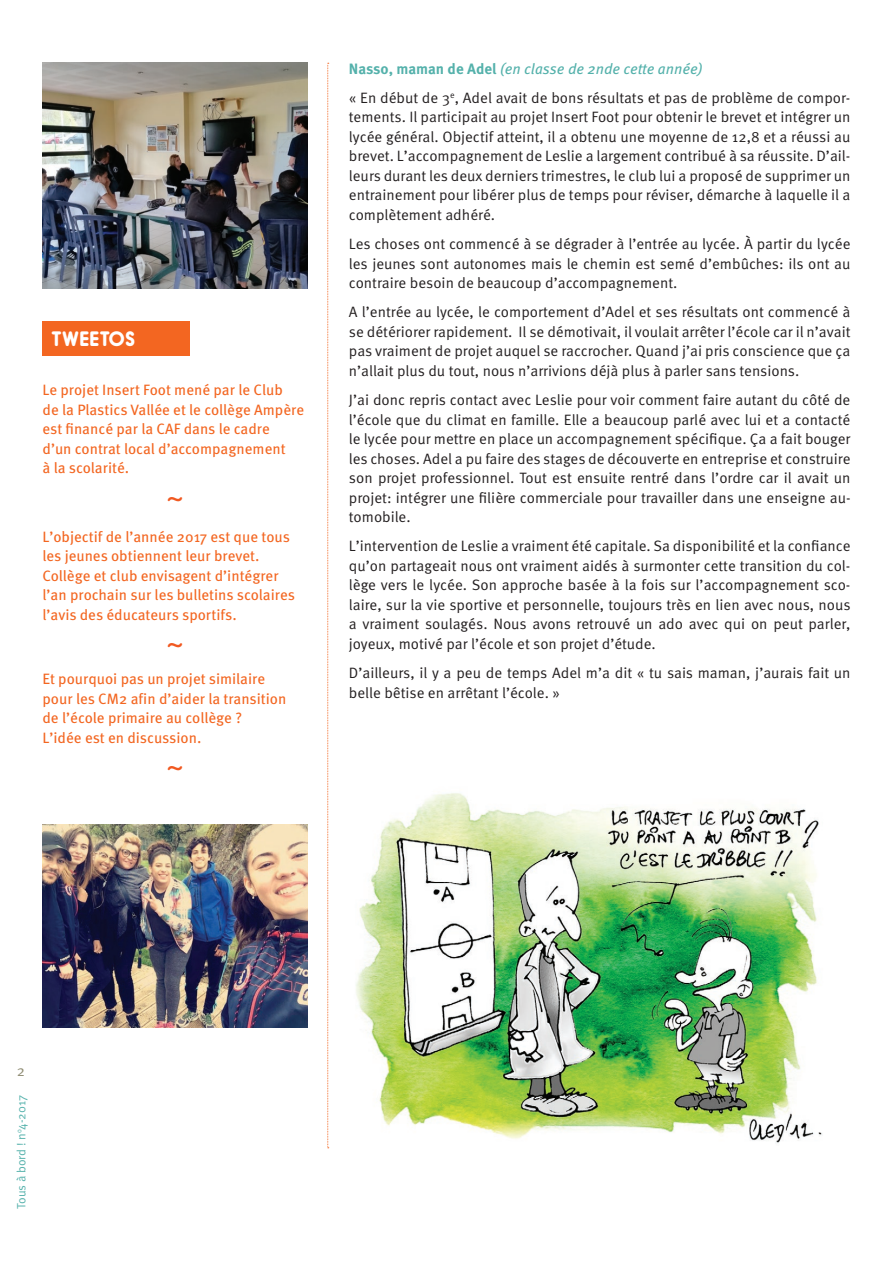
<style>
.page{position:relative;width:893px;height:1263px;background:#fff}
.page>*{position:absolute;margin:0;border:0;box-sizing:border-box;transform-origin:0 0}
.t1{font:27px "Hiruko Pro";color:#f15921}
.t2{font:19.5px "Hiruko Pro Bld";color:#fff}
.t3{font:15px/19.5px "Meta Pro";color:#231f20;text-align:justify}
.t4{font:15px/19.5px "Meta Pro";color:#f36621}
.t5{font:15px "Meta Pro";color:#8f8c73}
.t6{font:12px "Meta Pro";color:#54b1ab}
.s1{font-weight:700;color:#54b1ab}
.s2{font-style:italic;color:#54b1ab}
</style>
<div class="page">
<svg style="left:327px;top:63px;width:2px;height:1085px"></svg>
<img style="left:43px;top:63px;width:264px;height:225px">
<div style="left:43px;top:321px;width:147px;height:34px;background:#f36621"></div>
<img style="left:356px;top:793px;width:466px;height:351px">
<img style="left:43px;top:825px;width:264px;height:203px">
<h2 class="t2" style="left:51px;top:327px;width:86px">TWEETOS</h2>
<p class="t4" style="left:43px;top:381px;width:263px">Le projet Insert Foot mené par le Club<br>de la Plastics Vallée et le collège Ampère est financé par la CAF dans le cadre<br>d’un contrat local d’accompagnement<br>à la scolarité.</p>
<h1 class="t1" style="left:166px;top:480px;width:18px">~</h1>
<p class="t4" style="left:43px;top:527px;width:254px">L’objectif de l’année 2017 est que tous les jeunes obtiennent leur brevet.<br>Collège et club envisagent d’intégrer l’an prochain sur les bulletins scolaires l’avis des éducateurs sportifs.</p>
<h1 class="t1" style="left:166px;top:626px;width:18px">~</h1>
<p class="t4" style="left:43px;top:670px;width:245px">Et pourquoi pas un projet similaire pour les CM2 afin d’aider la transition de l’école primaire au collège ?<br>L’idée est en discussion.</p>
<h1 class="t1" style="left:166px;top:749px;width:18px">~</h1>
<p class="t3" style="left:349px;top:54px;width:503px;line-height:29.2px"><span class="s1">Nasso, maman de Adel</span> <span class="s2">(en classe de 2nde cette année)<br></span>« En début de 3<sup>e</sup>, Adel avait de bons résultats et pas de problème de compor-</p>
<p class="t3" style="left:349px;top:108px;width:503px">tements. Il participait au projet Insert Foot pour obtenir le brevet et intégrer un lycée général. Objectif atteint, il a obtenu une moyenne de 12,8 et a réussi au brevet. L’accompagnement de Leslie a largement contribué à sa réussite. D’ail&shy;leurs durant les deux derniers trimestres, le club lui a proposé de supprimer un entrainement pour libérer plus de temps pour réviser, démarche à laquelle il a complètement adhéré.</p>
<p class="t3" style="left:349px;top:235px;width:503px">Les choses ont commencé à se dégrader à l’entrée au lycée. À partir du lycée les jeunes sont autonomes mais le chemin est semé d’embûches: ils ont au contraire besoin de beaucoup d’accompagnement.</p>
<p class="t3" style="left:349px;top:303px;width:503px">A l’entrée au lycée, le comportement d’Adel et ses résultats ont commencé à se détériorer rapidement. Il se démotivait, il voulait arrêter l’école car il n’avait pas vraiment de projet auquel se raccrocher. Quand j’ai pris conscience que ça n’allait plus du tout, nous n’arrivions déjà plus à parler sans tensions.</p>
<p class="t3" style="left:349px;top:391px;width:503px">J’ai donc repris contact avec Leslie pour voir comment faire autant du côté de l’école que du climat en famille. Elle a beaucoup parlé avec lui et a contacté le lycée pour mettre en place un accompagnement spécifique. Ça a fait bouger les choses. Adel a pu faire des stages de découverte en entreprise et construire son projet professionnel. Tout est ensuite rentré dans l’ordre car il avait un projet: intégrer une filière commerciale pour travailler dans une enseigne au&shy;tomobile.</p>
<p class="t3" style="left:349px;top:537px;width:503px">L’intervention de Leslie a vraiment été capitale. Sa disponibilité et la confiance qu’on partageait nous ont vraiment aidés à surmonter cette transition du col&shy;lège vers le lycée. Son approche basée à la fois sur l’accompagnement sco&shy;laire, sur la vie sportive et personnelle, toujours très en lien avec nous, nous a vraiment soulagés. Nous avons retrouvé un ado avec qui on peut parler, joyeux, motivé par l’école et son projet d’étude.</p>
<p class="t3" style="left:349px;top:664px;width:503px">D’ailleurs, il y a peu de temps Adel m’a dit « tu sais maman, j’aurais fait un belle bêtise en arrêtant l’école. »</p>
<p class="t5" style="left:17px;top:1061px;width:10px">2</p>
<p class="t6" style="left:14px;top:1209px;width:115px;rotate:-90deg">Tous à bord ! n<sup>o</sup>4-2017</p>
</div>
